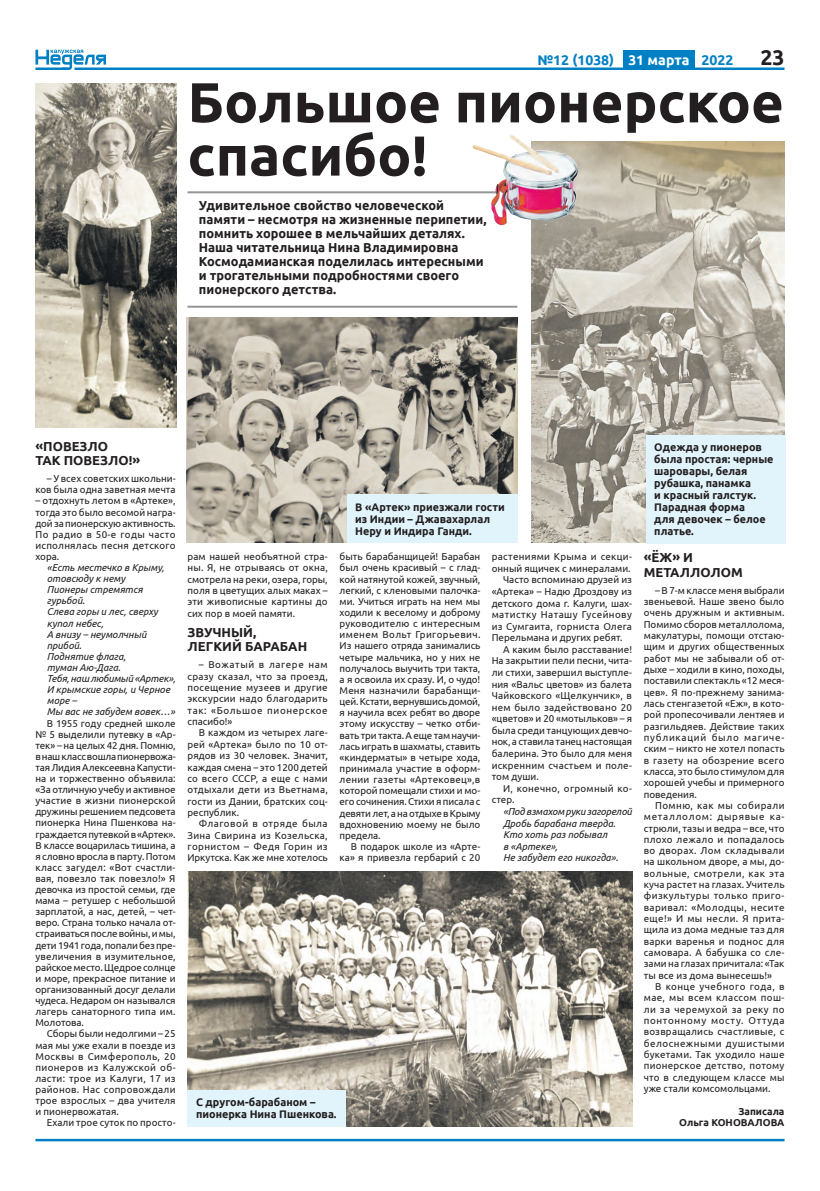
<style>
.page{position:relative;width:820px;height:1191px;background:#fff}
.page>*{position:absolute;margin:0;border:0;box-sizing:border-box;transform-origin:0 0}
._03_Заголовок_большо{font:700 56.3px/53.2px "Ubuntu";color:#231f20}
.t1{font:700 21.2px "Ubuntu";color:#231f20}
.t2{font:700 14px "Ubuntu";color:#0080c4}
.t3{font:700 14px "Ubuntu";color:#fff}
._08_Лид_с_линиями{font:700 13px/14px "Ubuntu";color:#231f20}
._11_Подзаголовок_в_т{font:700 13px/14.3px "Ubuntu";color:#231f20}
._17_Подпись_под_фото{font:700 11px/12px "Ubuntu";color:#231f20}
._10_Основной_текст{font:10px/11.1px "Ubuntu";color:#231f20;text-align:justify}
._10_Основной_текст-2{font:italic 10px "Ubuntu";color:#231f20}
._10_Основной_текст-3{font:10px/11.6px "Ubuntu";letter-spacing:.03em;color:#231f20}
._16_Подпись_автора{font:700 10px "Ubuntu";color:#231f20}
</style>
<div class="page">
<svg style="left:35px;top:50px;width:71px;height:20px"></svg>
<hr style="left:74px;top:67px;width:710px;height:3px;background:#0080c4">
<hr style="left:35px;top:67px;width:33px;height:3px;background:#0080c4">
<hr style="left:35px;top:1138px;width:749px;height:3px;background:#0080c4">
<div style="left:623px;top:50px;width:71px;height:20px;background:#0080c4"></div>
<hr style="left:187px;top:191px;width:330px;height:2px;background:#939598">
<hr style="left:187px;top:306px;width:330px;height:2px;background:#939598">
<img style="left:531px;top:141px;width:253px;height:402px">
<img style="left:187px;top:871px;width:445px;height:255px">
<img style="left:186px;top:317px;width:331px;height:226px">
<img style="left:35px;top:83px;width:141px;height:344px">
<div style="left:645px;top:435px;width:140px;height:108px;background:#e1f4fc"></div>
<div style="left:346px;top:494px;width:171px;height:49px;background:#e1f4fc"></div>
<div style="left:187px;top:1090px;width:158px;height:36px;background:#e1f4fc"></div>
<img style="left:472px;top:134px;width:105px;height:91px">
<p class="t2" style="left:537px;top:52px;width:78px">№12 (1038)</p>
<p class="t3" style="left:628px;top:51px;width:63px">31 марта</p>
<p class="t2" style="left:701px;top:52px;width:33px">2022</p>
<p class="t1" style="left:760px;top:45px;width:26px">23</p>
<p class="_03_Заголовок_большо" style="left:187px;top:75px;width:597px">Большое пионерское спасибо!</p>
<p class="_08_Лид_с_линиями" style="left:199px;top:198px;width:289px">Удивительное свойство человеческой памяти – несмотря на жизненные перипетии, помнить хорошее в мельчайших деталях.<br>Наша читательница Нина Владимировна Космодамианская поделилась интересными и трогательными подробностями своего пионерского детства.</p>
<p class="_11_Подзаголовок_в_т" style="left:35px;top:439px;width:106px">«ПОВЕЗЛО<br>ТАК ПОВЕЗЛО!»</p>
<p class="_10_Основной_текст" style="left:35px;top:473px;width:142px;text-align:right">– У всех советских школьни&shy;ков была одна заветная мечта</p>
<p class="_10_Основной_текст" style="left:35px;top:495px;width:142px">– отдохнуть летом в «Артеке», тогда это было весомой награ&shy;дой за пионерскую активность.<br>По радио в 50-е годы часто исполнялась песня детского хора.</p>
<p class="_10_Основной_текст-2" style="left:47px;top:561px;width:119px">«Есть местечко в Крыму,</p>
<p class="_10_Основной_текст-2" style="left:47px;top:572px;width:80px">отовсюду к нему</p>
<p class="_10_Основной_текст-2" style="left:47px;top:583px;width:98px">Пионеры стремятся</p>
<p class="_10_Основной_текст-2" style="left:47px;top:595px;width:39px">гурьбой.</p>
<p class="_10_Основной_текст-2" style="left:47px;top:606px;width:113px">Слева горы и лес, сверху</p>
<p class="_10_Основной_текст-2" style="left:47px;top:617px;width:58px">купол небес,</p>
<p class="_10_Основной_текст-2" style="left:47px;top:628px;width:101px">А внизу – неумолчный</p>
<p class="_10_Основной_текст-2" style="left:47px;top:639px;width:36px">прибой.</p>
<p class="_10_Основной_текст-2" style="left:47px;top:650px;width:81px">Поднятие флага,</p>
<p class="_10_Основной_текст-2" style="left:47px;top:661px;width:75px">туман Аю-Дага.</p>
<p class="_10_Основной_текст-2" style="left:47px;top:672px;width:130px">Тебя, наш любимый «Артек»,</p>
<p class="_10_Основной_текст-2" style="left:47px;top:683px;width:125px">И крымские горы, и Черное</p>
<p class="_10_Основной_текст-2" style="left:47px;top:694px;width:31px">море –</p>
<p class="_10_Основной_текст-2" style="left:47px;top:706px;width:130px">Мы вас не забудем вовек…»</p>
<p class="_10_Основной_текст" style="left:35px;top:717px;width:142px;text-indent:11px">В 1955 году средней школе № 5 выделили путевку в «Ар&shy;тек» – на целых 42 дня. Помню, в наш класс вошла пионервожа&shy;тая Лидия Алексеевна Капусти&shy;на и торжественно объявила: «За отличную учебу и активное участие в жизни пионерской дружины решением педсовета пионерка Нина Пшенкова на&shy;граждается путевкой в «Артек».<br>В классе воцарилась тишина, а я словно вросла в парту. Потом класс загудел: «Вот счастли&shy;вая, повезло так повезло!» Я девочка из простой семьи, где мама – ретушер с небольшой зарплатой, а нас, детей, – чет&shy;веро. Страна только начала от&shy;страиваться после войны, и мы, дети 1941 года, попали без пре&shy;увеличения в изумительное, райское место. Щедрое солнце и море, прекрасное питание и организованный досуг делали чудеса. Недаром он назывался лагерь санаторного типа им.<br>Молотова.</p>
<p class="_10_Основной_текст" style="left:35px;top:1028px;width:142px;text-indent:11px">Сборы были недолгими – 25 мая мы уже ехали в поезде из Москвы в Симферополь, 20 пионеров из Калужской об&shy;ласти: трое из Калуги, 17 из районов. Нас сопровождали трое взрослых – два учителя и пионервожатая.</p>
<p class="_10_Основной_текст" style="left:47px;top:1116px;width:130px">Ехали трое суток по просто-</p>
<p class="_10_Основной_текст" style="left:187px;top:550px;width:142px">рам нашей необъятной стра&shy;ны. Я, не отрываясь от окна, смотрела на реки, озера, горы, поля в цветущих алых маках – эти живописные картины до сих пор в моей памяти.</p>
<p class="_11_Подзаголовок_в_т" style="left:187px;top:625px;width:121px">ЗВУЧНЫЙ,<br>ЛЕГКИЙ БАРАБАН</p>
<p class="_10_Основной_текст" style="left:187px;top:659px;width:142px;text-indent:11px">– Вожатый в лагере нам сразу сказал, что за проезд, посещение музеев и другие экскурсии надо благодарить так: «Большое пионерское спасибо!»</p>
<p class="_10_Основной_текст" style="left:187px;top:727px;width:142px;text-indent:11px">В каждом из четырех лаге&shy;рей «Артека» было по 10 от&shy;рядов из 30 человек. Значит, каждая смена – это 1200 детей со всего СССР, а еще с нами отдыхали дети из Вьетнама, гости из Дании, братских соц&shy;республик.</p>
<p class="_10_Основной_текст" style="left:187px;top:817px;width:142px;text-indent:11px">Флаговой в отряде была Зина Свирина из Козельска, горнистом – Федя Горин из Иркутска. Как же мне хотелось</p>
<p class="_17_Подпись_под_фото" style="left:355px;top:500px;width:151px">В «Артек» приезжали гости из Индии – Джавахарлал<br>Неру и Индира Ганди.</p>
<p class="_10_Основной_текст" style="left:339px;top:551px;width:142px">быть барабанщицей! Барабан был очень красивый – с глад&shy;кой натянутой кожей, звучный, легкий, с кленовыми палочка&shy;ми. Учиться играть на нем мы ходили к веселому и доброму руководителю с интересным именем Вольт Григорьевич.<br>Из нашего отряда занимались четыре мальчика, но у них не получалось выучить три такта, а я освоила их сразу. И, о чудо!<br>Меня назначили барабанщи&shy;цей. Кстати, вернувшись домой, я научила всех ребят во дворе этому искусству – четко отби&shy;вать три такта. А еще там научи&shy;лась играть в шахматы, ставить «киндерматы» в четыре хода, принимала участие в оформ&shy;лении газеты «Артековец»,в которой помещали стихи и мо&shy;его сочинения. Стихи я писала с девяти лет, а на отдыхе в Крыму вдохновению моему не было предела.</p>
<p class="_10_Основной_текст" style="left:339px;top:840px;width:142px;text-align:right">В подарок школе из «Арте&shy;ка» я привезла гербарий с 20</p>
<p class="_10_Основной_текст" style="left:491px;top:550px;width:142px;line-height:11.6px">растениями Крыма и секци&shy;онный ящичек с минералами.</p>
<p class="_10_Основной_текст" style="left:491px;top:574px;width:142px;line-height:11.6px;text-indent:11px">Часто вспоминаю друзей из «Артека» – Надю Дроздову из детского дома г. Калуги, шах&shy;матистку Наташу Гусейнову из Сумгаита, горниста Олега Перельмана и других ребят.</p>
<p class="_10_Основной_текст" style="left:491px;top:643px;width:142px;line-height:11.6px;text-indent:11px">А каким было расставание!<br>На закрытии пели песни, чита&shy;ли стихи, завершил выступле&shy;ния «Вальс цветов» из балета Чайковского «Щелкунчик», в нем было задействовано 20 «цветов» и 20 «мотыльков» – я была среди танцующих девчо&shy;нок, а ставила танец настоящая балерина. Это было для меня искренним счастьем и поле&shy;том души.</p>
<p class="_10_Основной_текст-3" style="left:491px;top:782px;width:142px;text-indent:11px">И, конечно, огромный ко&shy;стер.</p>
<p class="_10_Основной_текст-2" style="left:503px;top:805px;width:130px">«Под взмахом руки загорелой</p>
<p class="_10_Основной_текст-2" style="left:503px;top:817px;width:114px">Дробь барабана тверда.</p>
<p class="_10_Основной_текст-2" style="left:503px;top:828px;width:106px">Кто хоть раз побывал</p>
<p class="_10_Основной_текст-2" style="left:503px;top:840px;width:56px">в «Артеке»,</p>
<p class="_10_Основной_текст-2" style="left:503px;top:851px;width:117px">Не забудет его никогда».</p>
<p class="_17_Подпись_под_фото" style="left:196px;top:1096px;width:142px">С другом-барабаном – пионерка Нина Пшенкова.</p>
<p class="_17_Подпись_под_фото" style="left:654px;top:441px;width:121px">Одежда у пионеров была простая: черные шаровары, белая рубашка, панамка<br>и красный галстук.<br>Парадная форма<br>для девочек – белое платье.</p>
<p class="_11_Подзаголовок_в_т" style="left:643px;top:550px;width:100px">«ЁЖ» И<br>МЕТАЛЛОЛОМ</p>
<p class="_10_Основной_текст" style="left:643px;top:584px;width:142px;text-indent:11px">– В 7-м классе меня выбрали звеньевой. Наше звено было очень дружным и активным.<br>Помимо сборов металлолома, макулатуры, помощи отстаю&shy;щим и других общественных работ мы не забывали об от&shy;дыхе – ходили в кино, походы, поставили спектакль «12 меся&shy;цев». Я по-прежнему занима&shy;лась стенгазетой «Еж», в кото&shy;рой пропесочивали лентяев и разгильдяев. Действие таких публикаций было магиче&shy;ским – никто не хотел попасть в газету на обозрение всего класса, это было стимулом для хорошей учебы и примерного поведения.</p>
<p class="_10_Основной_текст" style="left:643px;top:799px;width:142px;text-indent:11px">Помню, как мы собирали металлолом: дырявые ка&shy;стрюли, тазы и ведра – все, что плохо лежало и попадалось во дворах. Лом складывали на школьном дворе, а мы, до&shy;вольные, смотрели, как эта куча растет на глазах. Учитель физкультуры только приго&shy;варивал: «Молодцы, несите еще!» И мы несли. Я прита&shy;щила из дома медные таз для варки варенья и поднос для самовара. А бабушка со сле&shy;зами на глазах причитала: «Так ты все из дома вынесешь!»</p>
<p class="_10_Основной_текст" style="left:643px;top:980px;width:142px;text-indent:11px">В конце учебного года, в мае, мы всем классом пош&shy;ли за черемухой за реку по понтонному мосту. Оттуда возвращались счастливые, с белоснежными душистыми букетами. Так уходило наше пионерское детство, потому что в следующем классе мы уже стали комсомольцами.</p>
<p class="_16_Подпись_автора" style="left:738px;top:1105px;width:48px">Записала</p>
<p class="_16_Подпись_автора" style="left:679px;top:1116px;width:107px">Ольга КОНОВАЛОВА</p>
</div>
